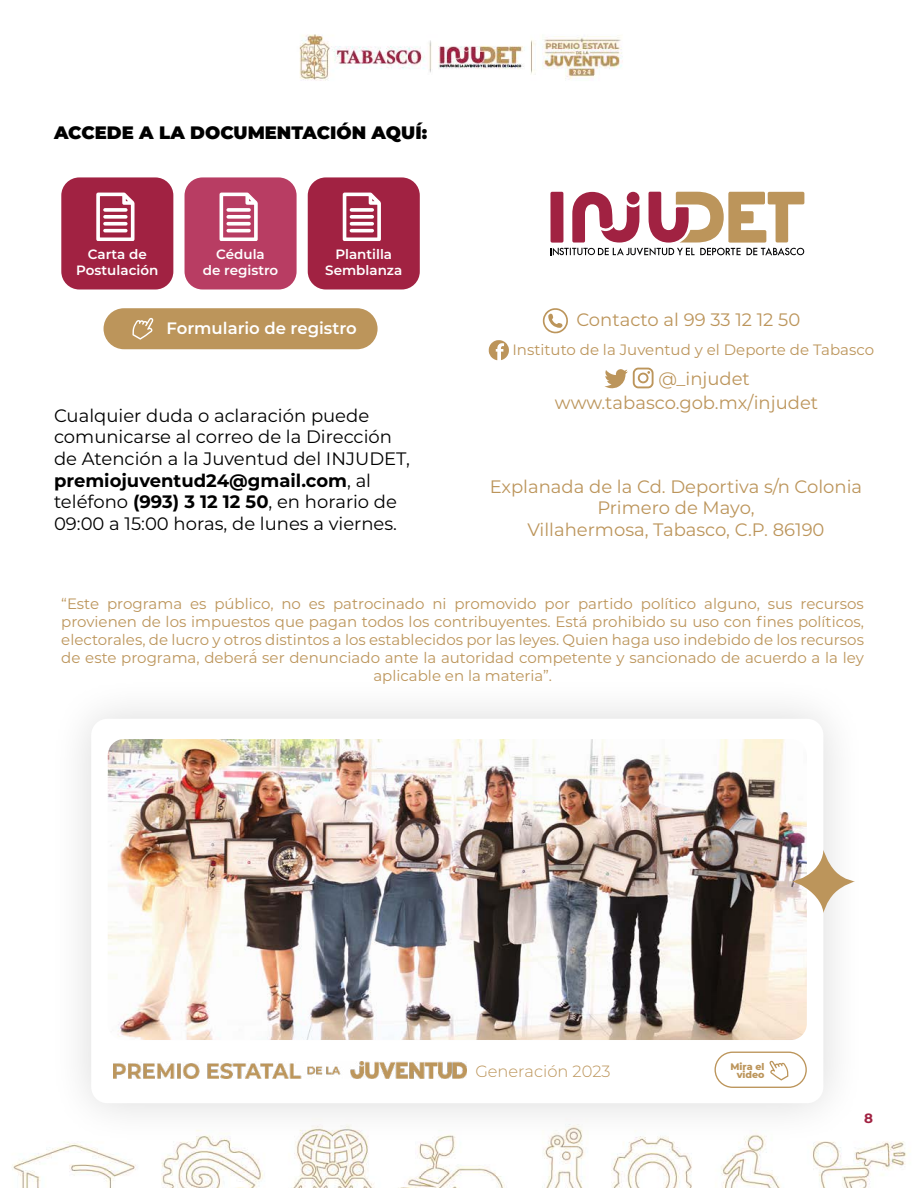
<style>
.page{position:relative;width:918px;height:1188px;background:#fff}
.page>*{position:absolute;margin:0;border:0;box-sizing:border-box;transform-origin:0 0}
.t1{font:18px/21.6px "Montserrat";color:#000}
.t2{font:18px/21.6px "Montserrat";color:#bc955b}
.t3{font:900 18px "Montserrat";color:#000}
.t4{font:600 16.5px "Montserrat";color:#fff}
.t5{font:300 16.2px "Montserrat";color:#bc955b}
.t6{font:15px/18px "Montserrat";color:#bc955b;text-align:center}
.t7{font:600 13.5px/16.5px "Montserrat";color:#fff;text-align:center}
.t8{font:700 13.5px "Montserrat";color:#a12242}
.t9{font:800 9.45px/8.1px "Montserrat";color:#bc955b;text-align:right}
.s1{font-weight:700}
</style>
<div class="page">
<img style="left:12px;top:34px;width:895px;height:1154px">
<svg style="left:133px;top:432px;width:18px;height:23px"></svg>
<svg style="left:126px;top:290px;width:19px;height:12px"></svg>
<div style="left:104px;top:308px;width:274px;height:41px;background:#bc955b;border-radius:21px"></div>
<svg style="left:126px;top:317px;width:27px;height:42px"></svg>
<div style="left:61px;top:177px;width:112px;height:113px;background:#a12242;border-radius:18px"></div>
<svg style="left:96px;top:193px;width:39px;height:48px"></svg>
<div style="left:308px;top:177px;width:112px;height:113px;background:#a12242;border-radius:18px"></div>
<svg style="left:343px;top:193px;width:38px;height:48px"></svg>
<div style="left:185px;top:177px;width:112px;height:113px;background:#b83d63;border-radius:18px"></div>
<svg style="left:220px;top:193px;width:38px;height:48px"></svg>
<div style="left:550px;top:192px;width:13px;height:51px;background:#d091a1;border-radius:2px"></div>
<svg style="left:551px;top:192px;width:253px;height:63px"></svg>
<svg style="left:543px;top:308px;width:25px;height:26px"></svg>
<svg style="left:489px;top:340px;width:20px;height:20px"></svg>
<svg style="left:605px;top:368px;width:49px;height:20px"></svg>
<div style="left:48px;top:676px;width:819px;height:471px;background:#fafafa"></div>
<div style="left:91px;top:719px;width:732px;height:384px;background:#fff;border-radius:16px"></div>
<img style="left:108px;top:739px;width:699px;height:301px">
<svg style="left:792px;top:850px;width:63px;height:63px"></svg>
<img style="left:113px;top:1061px;width:353px;height:17px">
<div style="left:715px;top:1052px;width:92px;height:36px;border:1px solid #bc955b;border-radius:18px"></div>
<svg style="left:770px;top:1060px;width:18px;height:21px"></svg>
<p class="t3" style="left:54px;top:119px;width:375px">ACCEDE A LA DOCUMENTACIÓN AQUÍ:</p>
<p class="t7" style="left:76px;top:245px;width:84px">Carta de<br>Postulación</p>
<p class="t7" style="left:325px;top:245px;width:79px">Plantilla<br>Semblanza</p>
<p class="t7" style="left:203px;top:245px;width:77px">Cédula<br>de registro</p>
<p class="t4" style="left:167px;top:316px;width:192px">Formulario de registro</p>
<p class="t1" style="left:54px;top:404px;width:357px">Cualquier duda o aclaración puede comunicarse al correo de la Dirección de Atención a la Juventud del INJUDET, <span class="s1">premiojuventud24@gmail.com</span>, al teléfono <span class="s1">(993) 3 12 12 50</span>, en horario de 09:00 a 15:00 horas, de lunes a viernes.</p>
<p class="t2" style="left:576px;top:308px;width:225px">Contacto al 99 33 12 12 50</p>
<p class="t6" style="left:512px;top:340px;width:363px">Instituto de la Juventud y el Deporte de Tabasco</p>
<p class="t2" style="left:555px;top:366px;width:265px;line-height:24.3px;text-indent:103px">@_injudet www.tabasco.gob.mx/injudet</p>
<p class="t2" style="left:490px;top:475px;width:374px;text-align:center">Explanada de la Cd. Deportiva s/n Colonia<br>Primero de Mayo,<br>Villahermosa, Tabasco, C.P. 86190</p>
<p class="t6" style="left:61px;top:594px;width:804px">“Este programa es público, no es patrocinado ni promovido por partido político alguno, sus recursos provienen de los impuestos que pagan todos los contribuyentes. Está prohibido su uso con fines políticos, electorales, de lucro y otros distintos a los establecidos por las leyes. Quien haga uso indebido de los recursos de este programa, deberá́ser denunciado ante la autoridad competente y sancionado de acuerdo a la ley aplicable en la materia”.</p>
<p class="t5" style="left:475px;top:1060px;width:137px">Generación 2023</p>
<p class="t9" style="left:731px;top:1062px;width:35px">Mira el video</p>
<p class="t8" style="left:864px;top:1108px;width:10px">8</p>
</div>
